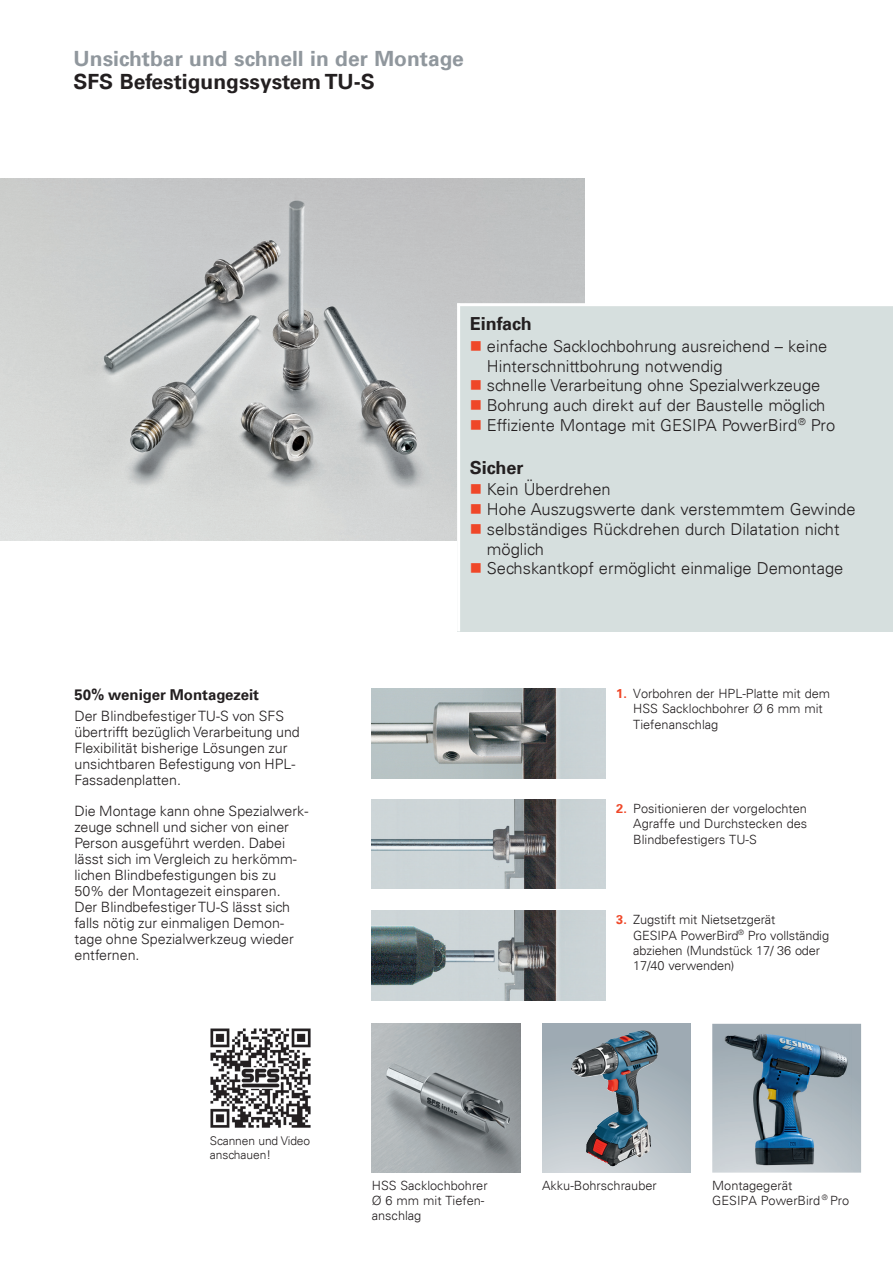
<style>
.page{position:relative;width:893px;height:1263px;background:#fff}
.page>*{position:absolute;margin:0;border:0;box-sizing:border-box;transform-origin:0 0}
.t1{font:700 21px "Univers";color:#90979d}
.t2{font:700 21px "Univers";color:#231f20}
.t3{font:700 18px "Univers";color:#231f20}
.t4{font:300 16.5px/19.8px "Univers";color:#231f20}
.t5{font:700 15px "Univers";color:#231f20}
.t6{font:300 14.25px/15.9px "Univers";color:#231f20}
.t7{font:300 12.75px/15.3px "Univers";color:#231f20}
.t8{font:300 12px/13.5px "Univers";letter-spacing:-.01em;color:#231f20}
.s1{color:#ef4728}
.s2{font-weight:700;color:#ef4728}
</style>
<div class="page">
<img style="left:0;top:179px;width:585px;height:361px">
<img style="left:372px;top:689px;width:234px;height:89px">
<img style="left:372px;top:799px;width:234px;height:90px">
<img style="left:372px;top:911px;width:234px;height:89px">
<img style="left:210px;top:1028px;width:101px;height:100px">
<svg style="left:712px;top:1024px;width:149px;height:148px;background:#aeb8bf"></svg>
<img style="left:720px;top:1028px;width:131px;height:141px">
<svg style="left:542px;top:1024px;width:149px;height:148px;background:#98a3ab"></svg>
<img style="left:594px;top:1030px;width:49px;height:18px">
<img style="left:372px;top:1024px;width:149px;height:148px">
<div style="left:457px;top:306px;width:436px;height:325px;background:#d6dfde"></div>
<hr style="left:457px;top:303px;width:3px;height:328px;background:#fff">
<hr style="left:457px;top:303px;width:436px;height:3px;background:#fff">
<h1 class="t1" style="left:74px;top:47px;width:392px">Unsichtbar und schnell in der Montage</h1>
<h1 class="t2" style="left:74px;top:69px;width:303px">SFS Befestigungssystem TU-S</h1>
<p class="t5" style="left:74px;top:686px;width:186px">50% weniger Montagezeit</p>
<p class="t6" style="left:74px;top:708px;width:227px">Der Blindbefestiger TU-S von SFS übertrifft bezüglich Verarbeitung und Flexibilität bisherige Lösungen zur unsichtbaren Befestigung von HPL-Fassadenplatten.</p>
<p class="t6" style="left:74px;top:803px;width:235px">Die Montage kann ohne Spezialwerk&shy;zeuge schnell und sicher von einer<br>Person ausgeführt werden. Dabei lässt sich im Vergleich zu herkömm&shy;lichen Blindbefestigungen bis zu<br>50% der Montagezeit einsparen.<br>Der Blindbefestiger TU-S lässt sich falls nötig zur einmaligen Demon&shy;tage ohne Spezialwerkzeug wieder entfernen.</p>
<p class="t3" style="left:470px;top:314px;width:63px">Einfach</p>
<p class="t4" style="left:487px;top:336px;width:342px;text-indent:-17px"><span class="s1">■</span> einfache Sacklochbohrung ausreichend – keine<br>Hinterschnittbohrung notwendig</p>
<p class="t4" style="left:470px;top:376px;width:352px"><span class="s1">■</span> schnelle Verarbeitung ohne Spezialwerkzeuge</p>
<p class="t4" style="left:470px;top:395px;width:357px"><span class="s1">■</span> Bohrung auch direkt auf der Baustelle möglich</p>
<p class="t4" style="left:470px;top:415px;width:367px"><span class="s1">■</span> Effiziente Montage mit GESIPA PowerBird<sup>®</sup> Pro</p>
<p class="t3" style="left:470px;top:457px;width:55px">Sicher</p>
<p class="t4" style="left:470px;top:479px;width:142px"><span class="s1">■</span> Kein Überdrehen</p>
<p class="t4" style="left:470px;top:499px;width:387px"><span class="s1">■</span> Hohe Auszugswerte dank verstemmtem Gewinde</p>
<p class="t4" style="left:487px;top:519px;width:354px;text-indent:-17px"><span class="s1">■</span> selbständiges Rückdrehen durch Dilatation nicht möglich</p>
<p class="t4" style="left:470px;top:559px;width:375px"><span class="s1">■</span> Sechskantkopf ermöglicht einmalige Demontage</p>
<p class="t7" style="left:633px;top:686px;width:198px;text-indent:-17px"><span class="s2">1.</span> Vorbohren der HPL-Platte mit dem<br>HSS Sacklochbohrer Ø 6 mm mit<br>Tiefenanschlag</p>
<p class="t7" style="left:633px;top:801px;width:175px;text-align:justify;text-indent:-17px"><span class="s2">2.</span> Positionieren der vorgelochten Agraffe und Durchstecken des Blindbefestigers TU-S</p>
<p class="t7" style="left:633px;top:912px;width:197px;text-indent:-17px"><span class="s2">3.</span> Zugstift mit Nietsetzgerät<br>GESIPA PowerBird<sup>®</sup> Pro vollständig abziehen (Mundstück 17/ 36 oder<br>17/40 verwenden)</p>
<p class="t8" style="left:210px;top:1134px;width:102px">Scannen und Video anschauen!</p>
<p class="t7" style="left:372px;top:1178px;width:117px">HSS Sacklochbohrer<br>Ø 6 mm mit Tiefen&shy;anschlag</p>
<p class="t7" style="left:542px;top:1177px;width:116px">Akku-Bohrschrauber</p>
<p class="t7" style="left:712px;top:1178px;width:139px">Montagegerät<br>GESIPA PowerBird <sup>®</sup> Pro</p>
</div>
